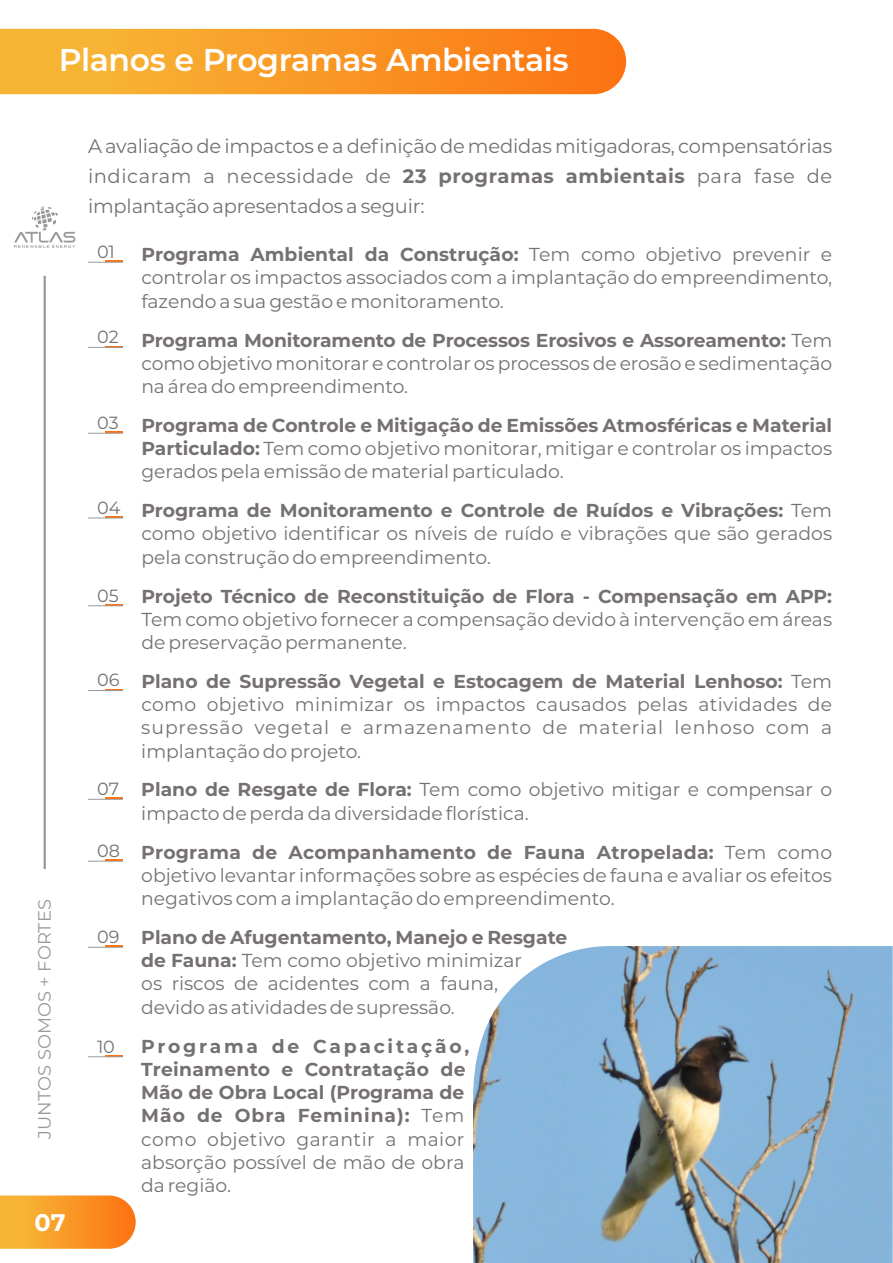
<style>
.page{position:relative;width:893px;height:1263px;background:#fff}
.page>*{position:absolute;margin:0;border:0;box-sizing:border-box;transform-origin:0 0}
.t1{font:600 31.5px "Montserrat";letter-spacing:-.015em;color:#fff}
.t2{font:700 24px "Montserrat";color:#fff}
.t3{font:19.5px/29.5px "Montserrat";letter-spacing:-.01em;color:#767171;text-align:justify}
.t4{font:18.75px/23.2px "Montserrat";color:#767171;text-align:justify}
.t5{font:700 18.75px/23.2px "Montserrat";color:#767171}
.t6{font:17.85px "Montserrat";color:#999}
.t7{font:17.55px "Montserrat";letter-spacing:-.01em;color:#767171}
.s1{font-weight:700}
.s2{font-weight:400}
</style>
<div class="page">
<svg style="left:0;top:1195px;width:136px;height:54px;background:#f99f33"></svg>
<svg style="left:14px;top:206px;width:61px;height:42px"></svg>
<hr style="left:44px;top:276px;width:2px;height:593px;background:#999">
<svg style="left:0;top:29px;width:626px;height:65px;background:#f99928"></svg>
<img style="left:473px;top:946px;width:420px;height:317px">
<svg style="left:106px;top:261px;width:17px;height:1px"></svg>
<hr style="left:88px;top:262px;width:35px;height:1px;background:#999">
<svg style="left:106px;top:346px;width:17px;height:1px"></svg>
<hr style="left:88px;top:347px;width:35px;height:1px;background:#999">
<svg style="left:106px;top:432px;width:17px;height:1px"></svg>
<hr style="left:88px;top:433px;width:35px;height:1px;background:#999">
<svg style="left:106px;top:516px;width:17px;height:2px"></svg>
<hr style="left:88px;top:518px;width:35px;height:1px;background:#999">
<svg style="left:106px;top:604px;width:17px;height:1px"></svg>
<hr style="left:88px;top:605px;width:35px;height:1px;background:#999">
<svg style="left:106px;top:689px;width:17px;height:1px"></svg>
<hr style="left:88px;top:690px;width:35px;height:1px;background:#999">
<svg style="left:106px;top:798px;width:17px;height:1px"></svg>
<hr style="left:88px;top:799px;width:35px;height:1px;background:#999">
<svg style="left:106px;top:859px;width:17px;height:2px"></svg>
<hr style="left:88px;top:861px;width:35px;height:1px;background:#999">
<svg style="left:106px;top:945px;width:17px;height:2px"></svg>
<hr style="left:88px;top:947px;width:35px;height:1px;background:#999">
<svg style="left:106px;top:1055px;width:17px;height:1px"></svg>
<hr style="left:88px;top:1056px;width:35px;height:1px;background:#999">
<h1 class="t1" style="left:59px;top:40px;width:512px">Planos e Programas Ambientais</h1>
<p class="t6" style="left:34px;top:1139px;width:241px;rotate:-90deg">JUNTOS SOMOS + FORTES</p>
<p class="t3" style="left:88px;top:132px;width:746px">A avaliação de impactos e a definição de medidas mitigadoras, compensatórias indicaram a necessidade de <span class="s1">23 programas ambientais</span> para fase de implantação apresentados a seguir:</p>
<p class="t7" style="left:97px;top:241px;width:19px">01</p>
<p class="t4" style="left:141px;top:243px;width:692px"><span class="s1">Programa Ambiental da Construção:</span> Tem como objetivo prevenir e controlar os impactos associados com a implantação do empreendimento, fazendo a sua gestão e monitoramento.</p>
<p class="t4" style="left:141px;top:328px;width:692px"><span class="s1">Programa Monitoramento de Processos Erosivos e Assoreamento:</span> Tem como objetivo monitorar e controlar os processos de erosão e sedimentação na área do empreendimento.</p>
<p class="t4" style="left:141px;top:413px;width:692px"><span class="s1">Programa de Controle e Mitigação de Emissões Atmosféricas e Material Particulado:</span> Tem como objetivo monitorar, mitigar e controlar os impactos gerados pela emissão de material particulado.</p>
<p class="t4" style="left:141px;top:499px;width:692px"><span class="s1">Programa de Monitoramento e Controle de Ruídos e Vibrações:</span> Tem como objetivo identificar os níveis de ruído e vibrações que são gerados pela construção do empreendimento.</p>
<p class="t5" style="left:141px;top:584px;width:692px">Projeto Técnico de Reconstituição de Flora - Compensação em APP:</p>
<p class="t4" style="left:141px;top:607px;width:692px">Tem como objetivo fornecer a compensação devido à intervenção em áreas de preservação permanente.</p>
<p class="t4" style="left:141px;top:669px;width:692px"><span class="s1">Plano de Supressão Vegetal e Estocagem de Material Lenhoso:</span> Tem como objetivo minimizar os impactos causados pelas atividades de supressão vegetal e armazenamento de material lenhoso com a implantação do projeto.</p>
<p class="t4" style="left:141px;top:778px;width:692px"><span class="s1">Plano de Resgate de Flora:</span> Tem como objetivo mitigar e compensar o impacto de perda da diversidade florística.</p>
<p class="t4" style="left:141px;top:840px;width:692px"><span class="s1">Programa de Acompanhamento de Fauna Atropelada:</span> Tem como objetivo levantar informações sobre as espécies de fauna e avaliar os efeitos negativos com a implantação do empreendimento.</p>
<p class="t4" style="left:141px;top:925px;width:428px;text-align:left"><span class="s1">Plano de Afugentamento, Manejo e Resgate de Fauna:</span> Tem como objetivo minimizar<br>os riscos de acidentes com a fauna,<br>devido as atividades de supressão.</p>
<p class="t5" style="left:141px;top:1034px;width:330px">Programa de Capacitação,<br>Treinamento e Contratação de<br>Mão de Obra Local (Programa de<br>Mão de Obra Feminina): <span class="s2">Tem como objetivo garantir a maior absorção possível de mão de obra da região.</span></p>
<p class="t7" style="left:97px;top:326px;width:23px">02</p>
<p class="t7" style="left:97px;top:412px;width:23px">03</p>
<p class="t7" style="left:97px;top:497px;width:25px">04</p>
<p class="t7" style="left:97px;top:585px;width:23px">05</p>
<p class="t7" style="left:97px;top:669px;width:24px">06</p>
<p class="t7" style="left:97px;top:778px;width:23px">07</p>
<p class="t7" style="left:97px;top:840px;width:24px">08</p>
<p class="t7" style="left:97px;top:926px;width:24px">09</p>
<p class="t7" style="left:97px;top:1036px;width:19px">10</p>
<p class="t2" style="left:35px;top:1207px;width:33px">07</p>
</div>
